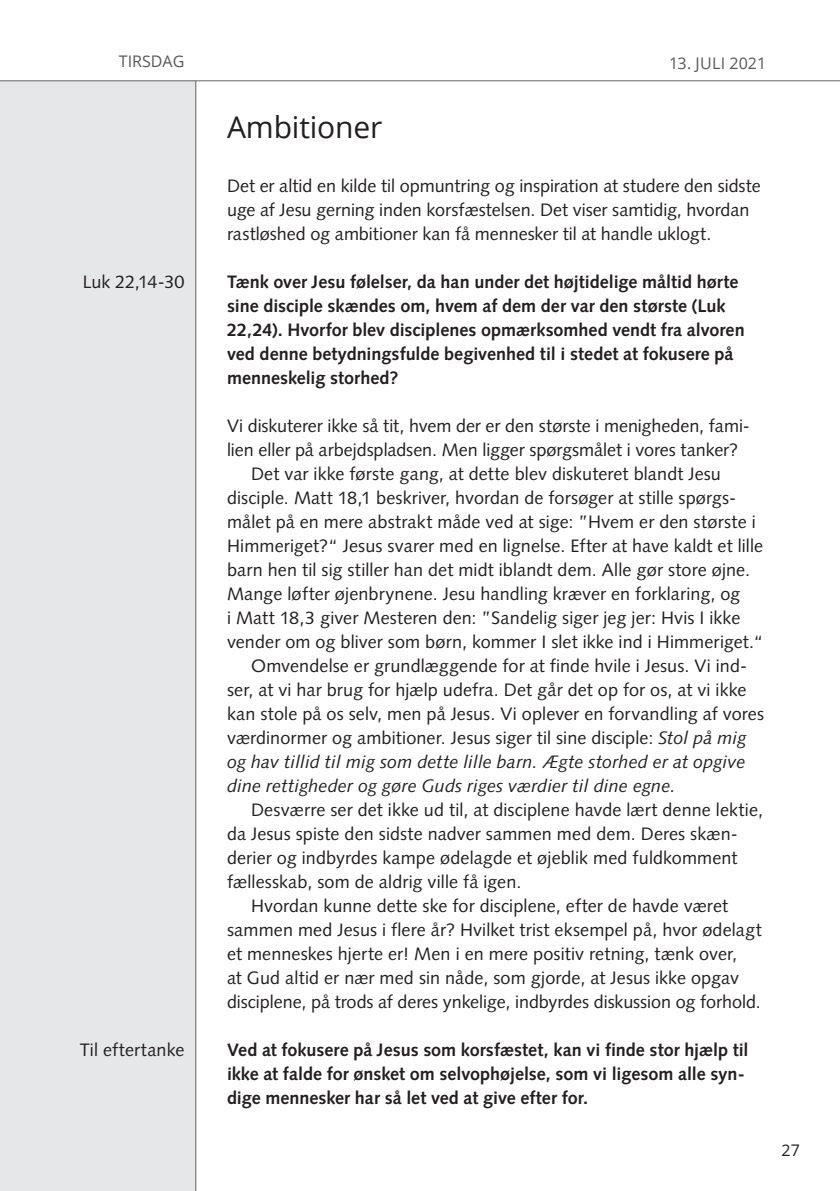
<style>
.page{position:relative;width:840px;height:1191px;background:#fff}
.page>*{position:absolute;margin:0;border:0;box-sizing:border-box;transform-origin:0 0}
.Overskrift_ugedage{font:30px "Open Sans";letter-spacing:-.005em;color:#231f20}
.Brød_m__indryk{font:18px/24px "Syntax LT Std";letter-spacing:.005em;color:#231f20}
.Brød{font:700 18px/24px "Syntax LT Std";color:#231f20}
.Brød-2{font:18px/24px "Syntax LT Std";letter-spacing:-.005em;color:#231f20}
.Margin{font:18px "Syntax LT Std";letter-spacing:.005em;color:#231f20}
.dato{font:16px "Open Sans";letter-spacing:.01em;color:#57585a}
.Ugedag{font:16px "Open Sans";color:#57585a}
.t1{font:16px "Open Sans";color:#231f20}
.s1{font-style:italic}
</style>
<div class="page">
<div style="left:0;top:0;width:196px;height:1191px;background:#e6e7e9"></div>
<hr style="left:195px;top:0;width:1px;height:1191px;background:#636366">
<div style="left:0;top:0;width:839px;height:81px;background:#fff"></div>
<hr style="left:0;top:80px;width:839px;height:1px;background:#636366">
<p class="Ugedag" style="left:119px;top:50px;width:67px">TIRSDAG</p>
<p class="Margin" style="left:83px;top:271px;width:103px">Luk 22,14-30</p>
<p class="Margin" style="left:80px;top:1039px;width:106px">Til eftertanke</p>
<p class="Overskrift_ugedage" style="left:227px;top:106px;width:157px">Ambitioner</p>
<p class="dato" style="left:669px;top:52px;width:98px">13. JULI 2021</p>
<p class="Brød-2" style="left:227px;top:174px;width:535px">Det er altid en kilde til opmuntring og inspiration at studere den sidste uge af Jesu gerning inden korsfæstelsen. Det viser samtidig, hvordan rastløshed og ambitioner kan få mennesker til at handle uklogt.</p>
<p class="Brød" style="left:227px;top:270px;width:519px">Tænk over Jesu følelser, da han under det højtidelige måltid hørte sine disciple skændes om, hvem af dem der var den største (Luk 22,24). Hvorfor blev disciplenes opmærksomhed vendt fra alvoren ved denne betydningsfulde begivenhed til i stedet at fokusere på menneskelig storhed?</p>
<p class="Brød-2" style="left:227px;top:414px;width:524px">Vi diskuterer ikke så tit, hvem der er den største i menigheden, fami&shy;lien eller på arbejdspladsen. Men ligger spørgsmålet i vores tanker?</p>
<p class="Brød_m__indryk" style="left:227px;top:462px;width:537px;text-indent:24px">Det var ikke første gang, at dette blev diskuteret blandt Jesu disciple. Matt 18,1 beskriver, hvordan de forsøger at stille spørgs&shy;målet på en mere abstrakt måde ved at sige: ”Hvem er den største i Himmeriget?“ Jesus svarer med en lignelse. Efter at have kaldt et lille barn hen til sig stiller han det midt iblandt dem. Alle gør store øjne.<br>Mange løfter øjenbrynene. Jesu handling kræver en forklaring, og<br>i Matt 18,3 giver Mesteren den: ”Sandelig siger jeg jer: Hvis I ikke vender om og bliver som børn, kommer I slet ikke ind i Himmeriget.“</p>
<p class="Brød_m__indryk" style="left:227px;top:654px;width:538px;text-indent:24px">Omvendelse er grundlæggende for at finde hvile i Jesus. Vi ind&shy;ser, at vi har brug for hjælp udefra. Det går det op for os, at vi ikke kan stole på os selv, men på Jesus. Vi oplever en forvandling af vores værdinormer og ambitioner. Jesus siger til sine disciple: <span class="s1">Stol på mig og hav tillid til mig som dette lille barn. Ægte storhed er at opgive dine rettigheder og gøre Guds riges værdier til dine egne.</span></p>
<p class="Brød_m__indryk" style="left:227px;top:798px;width:537px;text-indent:24px">Desværre ser det ikke ud til, at disciplene havde lært denne lektie, da Jesus spiste den sidste nadver sammen med dem. Deres skæn&shy;derier og indbyrdes kampe ødelagde et øjeblik med fuldkomment fællesskab, som de aldrig ville få igen.</p>
<p class="Brød_m__indryk" style="left:227px;top:894px;width:536px;text-indent:24px">Hvordan kunne dette ske for disciplene, efter de havde været sammen med Jesus i flere år? Hvilket trist eksempel på, hvor ødelagt et menneskes hjerte er! Men i en mere positiv retning, tænk over,<br>at Gud altid er nær med sin nåde, som gjorde, at Jesus ikke opgav disciplene, på trods af deres ynkelige, indbyrdes diskussion og forhold.</p>
<p class="Brød" style="left:227px;top:1038px;width:523px">Ved at fokusere på Jesus som korsfæstet, kan vi finde stor hjælp til ikke at falde for ønsket om selvophøjelse, som vi ligesom alle syn&shy;dige mennesker har så let ved at give efter for.</p>
<p class="t1" style="left:781px;top:1138px;width:20px">27</p>
</div>
